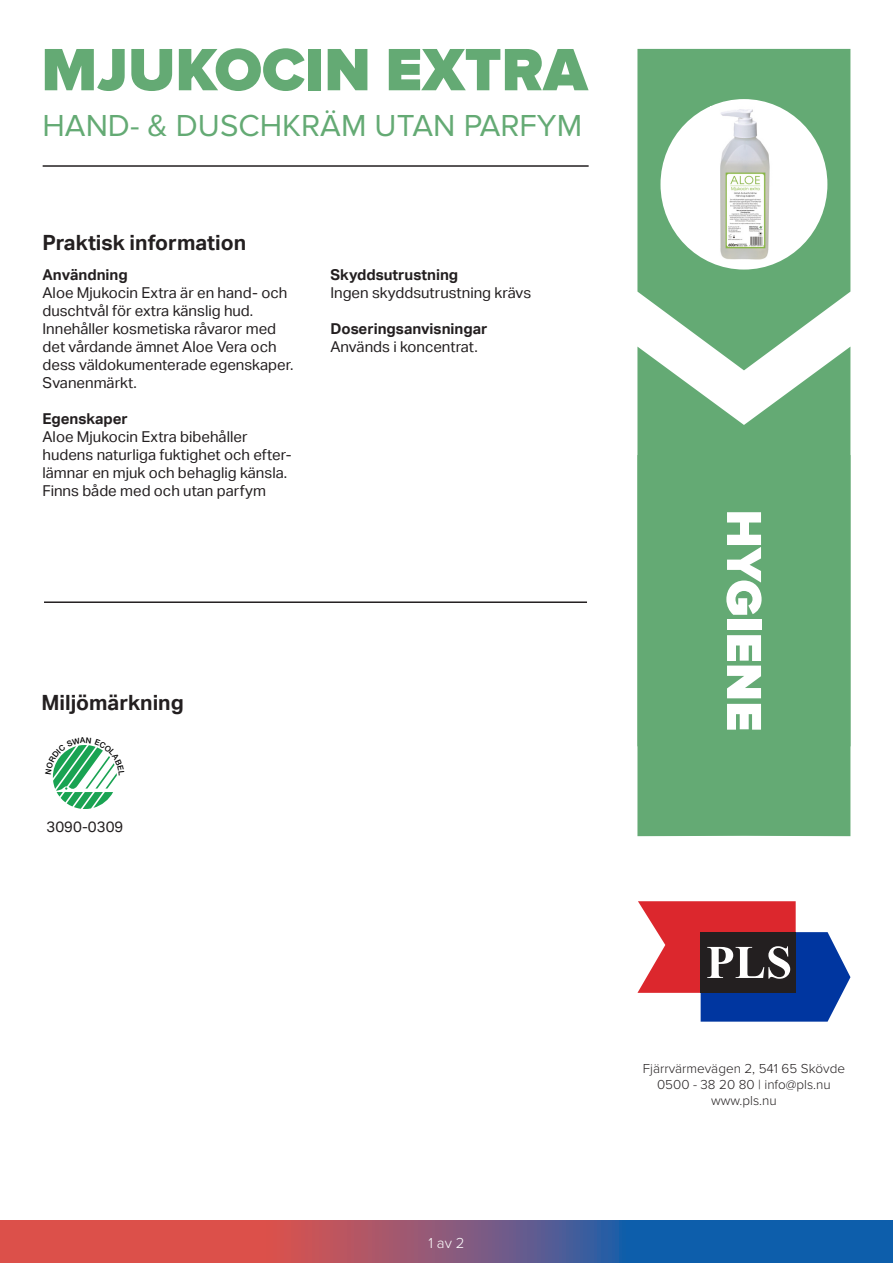
<style>
.page{position:relative;width:893px;height:1263px;background:#fff}
.page>*{position:absolute;margin:0;border:0;box-sizing:border-box;transform-origin:0 0}
.t1{font:900 61.95px "Proxima Nova";color:#64aa74}
.t2{font:900 51px "Proxima Nova";color:#fff}
.t3{font:31.5px "Proxima Nova";color:#64aa74}
.t4{font:700 21px "Aktiv Grotesk";color:#231f20}
.t5{font:15px/18px "Aktiv Grotesk";color:#231f20}
.t6{font:700 15px "Aktiv Grotesk";color:#231f20}
.t7{font:300 15px "Proxima Nova";color:#fff}
.t8{font:300 13.5px "Proxima Nova";color:#231f20}
</style>
<div class="page">
<svg style="left:637px;top:901px;width:213px;height:121px"></svg>
<hr style="left:44px;top:601px;width:543px;height:2px;background:#231f20">
<svg style="left:637px;top:49px;width:213px;height:298px;background:#74b382"></svg>
<svg style="left:637px;top:347px;width:213px;height:108px;fill:#64aa74"></svg>
<div style="left:637px;top:455px;width:213px;height:381px;background:#64aa74"></div>
<div style="left:660px;top:99px;width:167px;height:171px;background:#fff;border-radius:50%"></div>
<svg style="left:0;top:1220px;width:893px;height:43px;background:#7b577a"></svg>
<hr style="left:43px;top:165px;width:546px;height:2px;background:#231f20">
<img style="left:720px;top:109px;width:50px;height:150px">
<svg style="left:52px;top:745px;width:65px;height:64px"></svg>
<p class="t1" style="left:41px;top:34px;width:547px">MJUKOCIN EXTRA</p>
<p class="t3" style="left:43px;top:107px;width:541px">HAND- &amp; DUSCHKRÄM UTAN PARFYM</p>
<p class="t4" style="left:43px;top:230px;width:205px">Praktisk information</p>
<p class="t6" style="left:43px;top:266px;width:87px">Användning</p>
<p class="t5" style="left:43px;top:284px;width:252px">Aloe Mjukocin Extra är en hand- och duschtvål för extra känslig hud.<br>Innehåller kosmetiska råvaror med det vårdande ämnet Aloe Vera och dess väldokumenterade egenskaper.<br>Svanenmärkt.</p>
<p class="t6" style="left:43px;top:410px;width:87px">Egenskaper</p>
<p class="t5" style="left:43px;top:428px;width:206px">Aloe Mjukocin Extra bibehåller</p>
<p class="t5" style="left:43px;top:446px;width:250px">hudens naturliga fuktighet och efter&shy;lämnar en mjuk och behaglig känsla.<br>Finns både med och utan parfym</p>
<p class="t6" style="left:330px;top:266px;width:129px">Skyddsutrustning</p>
<p class="t5" style="left:330px;top:284px;width:202px">Ingen skyddsutrustning krävs</p>
<p class="t6" style="left:330px;top:320px;width:159px">Doseringsanvisningar</p>
<p class="t5" style="left:330px;top:338px;width:149px">Används i koncentrat.</p>
<p class="t4" style="left:41px;top:690px;width:144px">Miljömärkning</p>
<p class="t5" style="left:47px;top:818px;width:78px">3090-0309</p>
<p class="t2" style="left:773px;top:509px;width:224px;rotate:90deg">HYGIENE</p>
<p class="t7" style="left:428px;top:1231px;width:38px">1 av 2</p>
<p class="t8" style="left:643px;top:1058px;width:204px">Fjärrvärmevägen 2, 541 65 Skövde</p>
<p class="t8" style="left:657px;top:1074px;width:175px">0500 - 38 20 80 | info@pls.nu</p>
<p class="t8" style="left:711px;top:1090px;width:67px">www.pls.nu</p>
</div>
